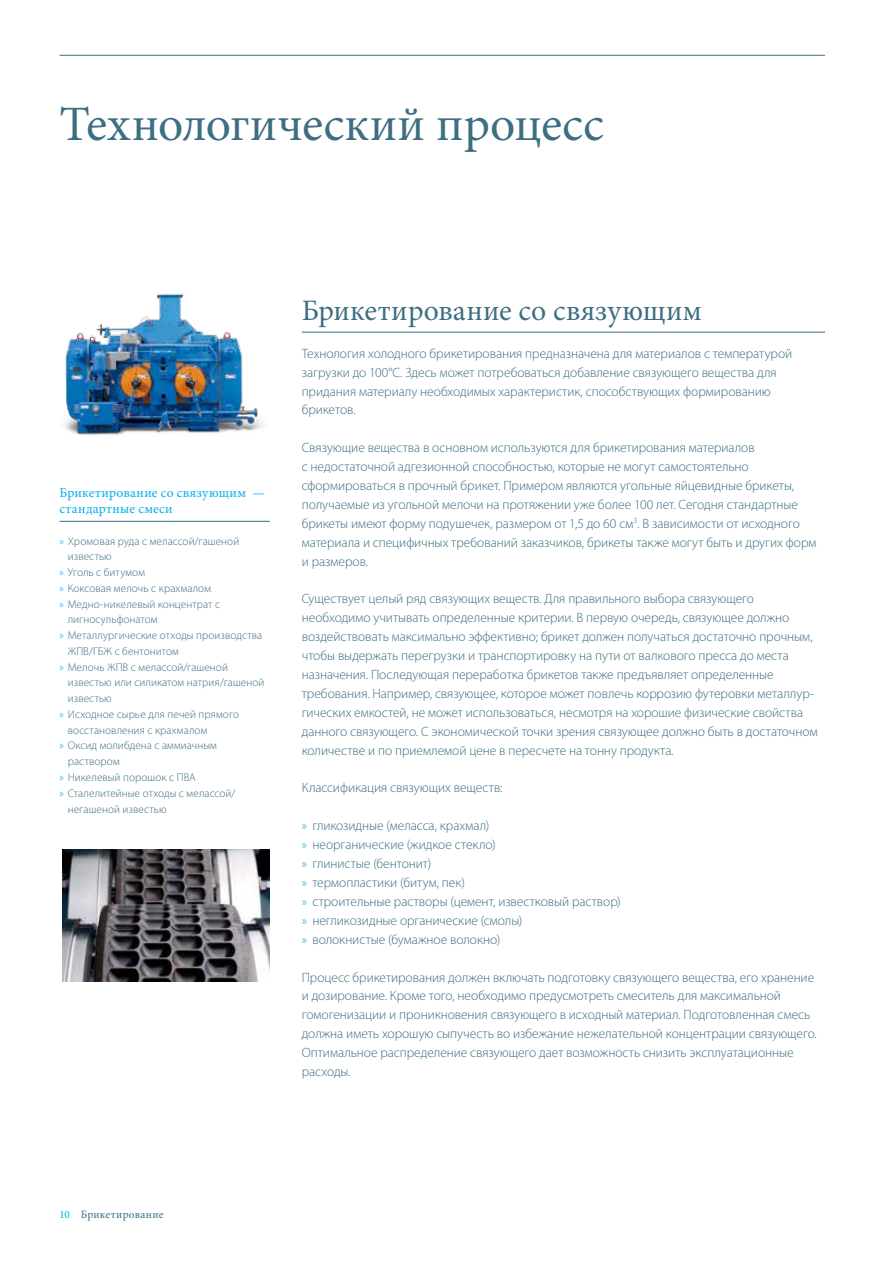
<style>
.page{position:relative;width:893px;height:1263px;background:#fff}
.page>*{position:absolute;margin:0;border:0;box-sizing:border-box;transform-origin:0 0}
.t1{font:49.5px "Minion Pro";color:#3d6e82}
.t2{font:29.7px "Minion Pro";letter-spacing:.005em;color:#3d6e82}
.t3{font:300 13.5px/18.9px "Myriad Pro";letter-spacing:-.005em;color:#3d6e82}
.t4{font:13.5px/15.8px "Minion Pro";letter-spacing:.02em;color:#00aeef}
.t5{font:300 11.25px "Myriad Pro";letter-spacing:.01em;color:#3d6e82}
.t6{font:11.25px "Minion Pro";letter-spacing:.025em;color:#3d6e82}
.s1{color:#00aeef}
</style>
<div class="page">
<img style="left:63px;top:849px;width:207px;height:132px">
<img style="left:65px;top:293px;width:198px;height:142px">
<hr style="left:60px;top:521px;width:210px;height:1px;background:#3d6e82">
<hr style="left:302px;top:332px;width:523px;height:1px;background:#3d6e82">
<hr style="left:60px;top:55px;width:765px;height:1px;background:#3d6e82">
<h1 class="t1" style="left:60px;top:91px;width:546px">Технологический процесс</h1>
<p class="t4" style="left:60px;top:485px;width:207px">Брикетирование со связующим — стандартные смеси</p>
<p class="t5" style="left:60px;top:534px;width:181px"><span class="s1">»</span> Хромовая руда с мелассой/гашеной</p>
<p class="t5" style="left:68px;top:550px;width:45px">известью</p>
<p class="t5" style="left:60px;top:566px;width:87px"><span class="s1">»</span> Уголь с битумом</p>
<p class="t5" style="left:60px;top:581px;width:153px"><span class="s1">»</span> Коксовая мелочь с крахмалом</p>
<p class="t5" style="left:60px;top:597px;width:162px"><span class="s1">»</span> Медно-никелевый концентрат с</p>
<p class="t5" style="left:68px;top:613px;width:91px">лигносульфонатом</p>
<p class="t5" style="left:60px;top:629px;width:204px"><span class="s1">»</span> Металлургические отходы производства</p>
<p class="t5" style="left:68px;top:644px;width:113px">ЖПВ/ГБЖ с бентонитом</p>
<p class="t5" style="left:60px;top:660px;width:170px"><span class="s1">»</span> Мелочь ЖПВ с мелассой/гашеной</p>
<p class="t5" style="left:68px;top:676px;width:198px">известью или силикатом натрия/гашеной</p>
<p class="t5" style="left:68px;top:692px;width:45px">известью</p>
<p class="t5" style="left:60px;top:707px;width:181px"><span class="s1">»</span> Исходное сырье для печей прямого</p>
<p class="t5" style="left:68px;top:723px;width:141px">восстановления с крахмалом</p>
<p class="t5" style="left:60px;top:739px;width:159px"><span class="s1">»</span> Оксид молибдена с аммиачным</p>
<p class="t5" style="left:68px;top:755px;width:53px">раствором</p>
<p class="t5" style="left:60px;top:770px;width:138px"><span class="s1">»</span> Никелевый порошок с ПВА</p>
<p class="t5" style="left:60px;top:786px;width:178px"><span class="s1">»</span> Сталелитейные отходы с мелассой/</p>
<p class="t5" style="left:68px;top:802px;width:100px">негашеной известью</p>
<h2 class="t2" style="left:302px;top:291px;width:402px">Брикетирование со связующим</h2>
<p class="t3" style="left:302px;top:344px;width:492px">Технология холодного брикетирования предназначена для материалов с температурой загрузки до 100°C. Здесь может потребоваться добавление связующего вещества для придания материалу необходимых характеристик, способствующих формированию брикетов.</p>
<p class="t3" style="left:302px;top:438px;width:516px">Связующие вещества в основном используются для брикетирования материалов<br>с недостаточной адгезионной способностью, которые не могут самостоятельно сформироваться в прочный брикет. Примером являются угольные яйцевидные брикеты, получаемые из угольной мелочи на протяжении уже более 100 лет. Сегодня стандартные брикеты имеют форму подушечек, размером от 1,5 до 60 см<sup>3</sup>. В зависимости от исходного материала и специфичных требований заказчиков, брикеты также могут быть и других форм и размеров.</p>
<p class="t3" style="left:302px;top:589px;width:517px">Существует целый ряд связующих веществ. Для правильного выбора связующего необходимо учитывать определенные критерии. В первую очередь, связующее должно воздействовать максимально эффективно; брикет должен получаться достаточно прочным, чтобы выдержать перегрузки и транспортировку на пути от валкового пресса до места назначения. Последующая переработка брикетов также предъявляет определенные требования. Например, связующее, которое может повлечь коррозию футеровки металлур&shy;гических емкостей, не может использоваться, несмотря на хорошие физические свойства данного связующего. С экономической точки зрения связующее должно быть в достаточном количестве и по приемлемой цене в пересчете на тонну продукта.</p>
<p class="t3" style="left:302px;top:778px;width:202px">Классификация связующих веществ:</p>
<p class="t3" style="left:302px;top:816px;width:321px"><span class="s1">»</span> гликозидные (меласса, крахмал)<br><span class="s1">»</span> неорганические (жидкое стекло)<br><span class="s1">»</span> глинистые (бентонит)<br><span class="s1">»</span> термопластики (битум, пек)<br><span class="s1">»</span> строительные растворы (цемент, известковый раствор) <span class="s1">»</span> негликозидные органические (смолы)<br><span class="s1">»</span> волокнистые (бумажное волокно)</p>
<p class="t3" style="left:302px;top:967px;width:517px">Процесс брикетирования должен включать подготовку связующего вещества, его хранение и дозирование. Кроме того, необходимо предусмотреть смеситель для максимальной гомогенизации и проникновения связующего в исходный материал. Подготовленная смесь должна иметь хорошую сыпучесть во избежание нежелательной концентрации связующего.<br>Оптимальное распределение связующего дает возможность снизить эксплуатационные расходы.</p>
<p class="t6" style="left:60px;top:1206px;width:105px"><span class="s1">10</span> Брикетирование</p>
</div>
